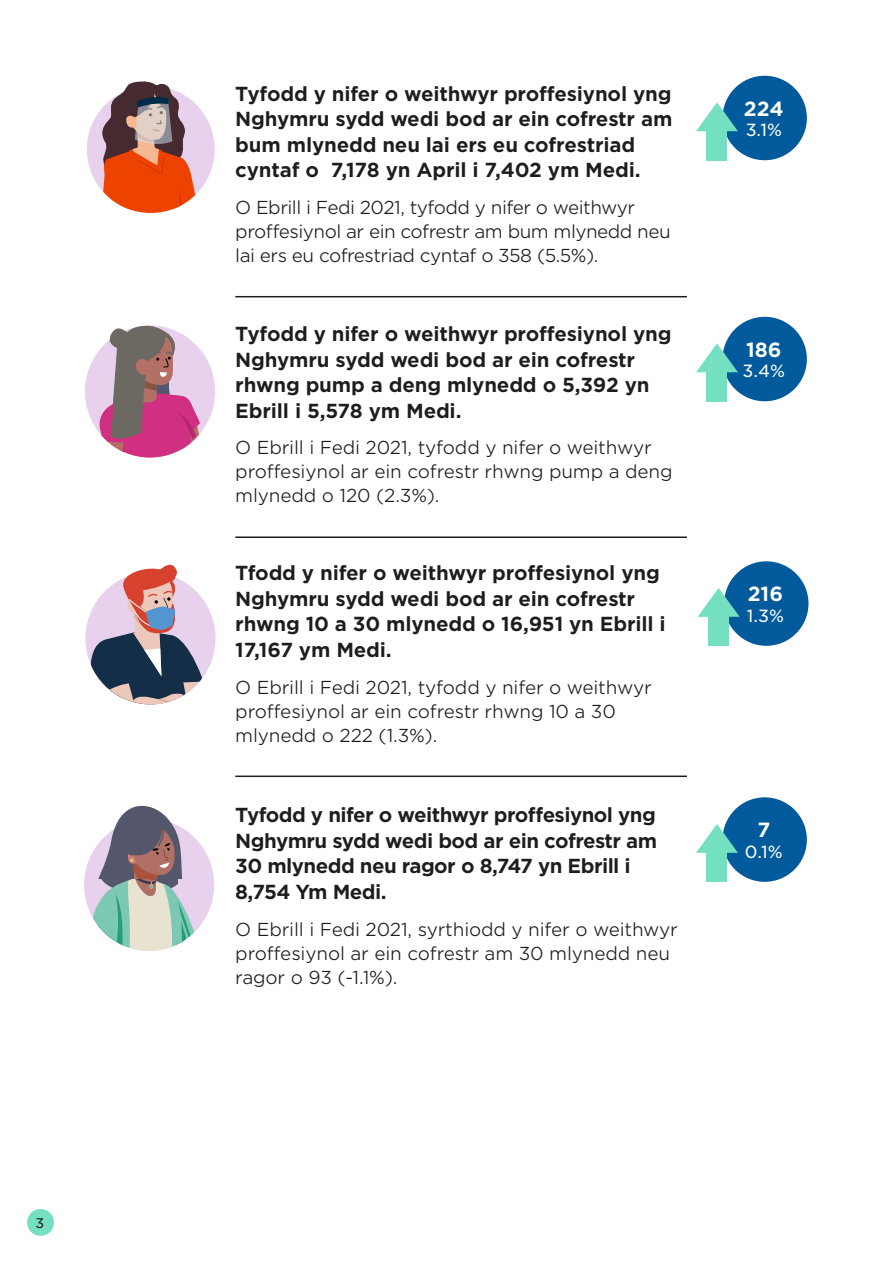
<style>
.page{position:relative;width:893px;height:1263px;background:#fff}
.page>*{position:absolute;margin:0;border:0;box-sizing:border-box;transform-origin:0 0}
.t1{font:700 19.8px "Gotham S Sm";color:#fff}
.Overview_sub_head{font:700 19.5px/25.5px "Gotham S Sm";letter-spacing:-.01em;color:#1d1d1b}
.Overview_sub_head-2{font:700 19.5px "Gotham S Sm";letter-spacing:-.03em;color:#1d1d1b}
.Overview_body_divide{font:300 18px/24px "Gotham S Sm";letter-spacing:-.02em;color:#1d1d1b}
.Overview_body{font:300 18px "Gotham S Sm";letter-spacing:-.01em;color:#1d1d1b}
.t2{font:16.95px "Gotham S Sm";color:#fff}
.t3{font:13.5px "Gotham S Sm";color:#1d1d1b}
</style>
<div class="page">
<div style="left:27px;top:1209px;width:27px;height:27px;background:#74e0c1;border-radius:50%"></div>
<hr style="left:235px;top:296px;width:452px;height:1px;background:#1d1d1b">
<hr style="left:235px;top:536px;width:452px;height:2px;background:#1d1d1b">
<hr style="left:235px;top:775px;width:452px;height:2px;background:#1d1d1b">
<div style="left:722px;top:317px;width:85px;height:84px;background:#005a9b;border-radius:50%"></div>
<svg style="left:696px;top:343px;width:42px;height:29px"></svg>
<div style="left:707px;top:371px;width:20px;height:30px;background:#74e0c1"></div>
<div style="left:84px;top:819px;width:130px;height:132px;background:#e7d1ed;border-radius:50%"></div>
<svg style="left:85px;top:805px;width:119px;height:146px"></svg>
<div style="left:85px;top:325px;width:130px;height:133px;background:#e7d1ed;border-radius:50%"></div>
<svg style="left:97px;top:325px;width:111px;height:133px"></svg>
<div style="left:724px;top:561px;width:84px;height:85px;background:#005a9b;border-radius:50%"></div>
<svg style="left:698px;top:588px;width:42px;height:29px"></svg>
<div style="left:708px;top:615px;width:21px;height:31px;background:#74e0c1"></div>
<div style="left:722px;top:797px;width:85px;height:85px;background:#005a9b;border-radius:50%"></div>
<svg style="left:696px;top:824px;width:42px;height:29px"></svg>
<div style="left:707px;top:851px;width:20px;height:31px;background:#74e0c1"></div>
<div style="left:722px;top:76px;width:85px;height:84px;background:#005a9b;border-radius:50%"></div>
<svg style="left:696px;top:102px;width:42px;height:29px"></svg>
<div style="left:707px;top:130px;width:20px;height:30px;background:#74e0c1"></div>
<div style="left:87px;top:86px;width:128px;height:127px;background:#e7d1ed;border-radius:50%"></div>
<svg style="left:101px;top:81px;width:99px;height:132px"></svg>
<svg style="left:85px;top:564px;width:124px;height:140px"></svg>
<p class="t3" style="left:36px;top:1214px;width:10px">3</p>
<p class="Overview_sub_head" style="left:235px;top:81px;width:439px">Tyfodd y nifer o weithwyr proffesiynol yng Nghymru sydd wedi bod ar ein cofrestr am bum mlynedd neu lai ers eu cofrestriad cyntaf o 7,178 yn April i 7,402 ym Medi.</p>
<p class="Overview_body_divide" style="left:235px;top:195px;width:437px">O Ebrill i Fedi 2021, tyfodd y nifer o weithwyr proffesiynol ar ein cofrestr am bum mlynedd neu lai ers eu cofrestriad cyntaf o 358 (5.5%).</p>
<p class="Overview_sub_head" style="left:235px;top:321px;width:438px">Tyfodd y nifer o weithwyr proffesiynol yng</p>
<p class="Overview_sub_head" style="left:235px;top:347px;width:401px">Nghymru sydd wedi bod ar ein cofrestr</p>
<p class="Overview_sub_head" style="left:235px;top:372px;width:416px">rhwng pump a deng mlynedd o 5,392 yn</p>
<p class="Overview_sub_head" style="left:235px;top:398px;width:228px">Ebrill i 5,578 ym Medi.</p>
<p class="Overview_body_divide" style="left:235px;top:435px;width:418px">O Ebrill i Fedi 2021, tyfodd y nifer o weithwyr</p>
<p class="Overview_body_divide" style="left:235px;top:459px;width:439px">proffesiynol ar ein cofrestr rhwng pump a deng</p>
<p class="Overview_body_divide" style="left:235px;top:483px;width:206px">mlynedd o 120 (2.3%).</p>
<p class="Overview_sub_head" style="left:235px;top:560px;width:426px">Tfodd y nifer o weithwyr proffesiynol yng</p>
<p class="Overview_sub_head" style="left:235px;top:586px;width:401px">Nghymru sydd wedi bod ar ein cofrestr</p>
<p class="Overview_sub_head" style="left:235px;top:611px;width:432px">rhwng 10 a 30 mlynedd o 16,951 yn Ebrill i</p>
<p class="Overview_sub_head" style="left:235px;top:637px;width:158px">17,167 ym Medi.</p>
<p class="Overview_body_divide" style="left:235px;top:674px;width:418px">O Ebrill i Fedi 2021, tyfodd y nifer o weithwyr</p>
<p class="Overview_body_divide" style="left:235px;top:698px;width:382px">proffesiynol ar ein cofrestr rhwng 10 a 30</p>
<p class="Overview_body_divide" style="left:235px;top:722px;width:204px">mlynedd o 222 (1.3%).</p>
<p class="Overview_sub_head-2" style="left:235px;top:802px;width:422px">Tyfodd y nifer o weithwyr proffesiynol yng</p>
<p class="Overview_sub_head-2" style="left:235px;top:827px;width:423px">Nghymru sydd wedi bod ar ein cofrestr am</p>
<p class="Overview_sub_head-2" style="left:235px;top:853px;width:397px">30 mlynedd neu ragor o 8,747 yn Ebrill i</p>
<p class="Overview_sub_head-2" style="left:235px;top:878px;width:153px">8,754 Ym Medi.</p>
<p class="Overview_body" style="left:235px;top:917px;width:444px">O Ebrill i Fedi 2021, syrthiodd y nifer o weithwyr</p>
<p class="Overview_body" style="left:235px;top:941px;width:436px">proffesiynol ar ein cofrestr am 30 mlynedd neu</p>
<p class="Overview_body" style="left:235px;top:965px;width:164px">ragor o 93 (-1.1%).</p>
<p class="t1" style="left:744px;top:95px;width:41px">224</p>
<p class="t2" style="left:746px;top:118px;width:38px">3.1%</p>
<p class="t1" style="left:746px;top:336px;width:37px">186</p>
<p class="t2" style="left:743px;top:359px;width:44px">3.4%</p>
<p class="t1" style="left:748px;top:580px;width:37px">216</p>
<p class="t2" style="left:747px;top:604px;width:39px">1.3%</p>
<p class="t1" style="left:757px;top:816px;width:14px">7</p>
<p class="t2" style="left:745px;top:840px;width:39px">0.1%</p>
</div>
